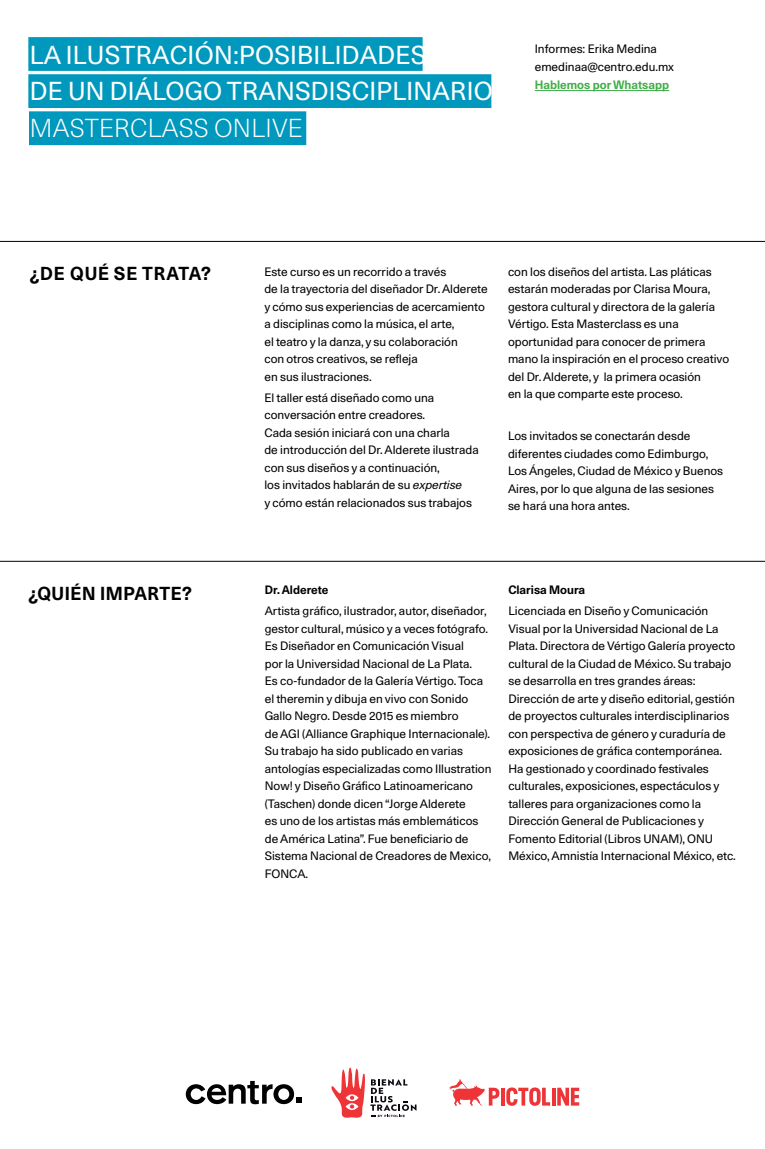
<style>
.page{position:relative;width:765px;height:1149px;background:#fff}
.page>*{position:absolute;margin:0;border:0;box-sizing:border-box;transform-origin:0 0}
.t1{font:25px/35.8px "Unica 77 LL";letter-spacing:.01em;color:#fff}
.t2{font:300 25px "Unica 77 LL";letter-spacing:.01em;color:#fff}
.t3{font:700 18.12px "Unica 77 LL";letter-spacing:.05em;color:#000}
.t4{font:700 18.12px "Unica 77 LL";letter-spacing:.03em;color:#000}
.t5{font:11.75px/17.5px "Unica 77 LL";color:#000}
.t6{font:700 11.75px "Unica 77 LL";color:#000}
.t7{font:700 11.75px "Unica 77 LL";color:#41ad49}
.s1{font-style:italic}
</style>
<div class="page">
<div style="left:28px;top:37px;width:395px;height:34px;background:#0098bc"></div>
<div style="left:28px;top:74px;width:463px;height:34px;background:#0098bc"></div>
<div style="left:29px;top:111px;width:277px;height:35px;background:#0098bc"></div>
<hr style="left:0;top:241px;width:765px;height:1px;background:#000">
<hr style="left:0;top:561px;width:765px;height:1px;background:#000">
<svg style="left:186px;top:1080px;width:116px;height:23px"></svg>
<svg style="left:449px;top:1079px;width:50px;height:26px"></svg>
<hr style="left:501px;top:1087px;width:4px;height:18px;background:#ee3437">
<svg style="left:506px;top:1087px;width:44px;height:18px"></svg>
<hr style="left:552px;top:1087px;width:3px;height:18px;background:#ee3437">
<svg style="left:557px;top:1087px;width:22px;height:18px"></svg>
<svg style="left:331px;top:1067px;width:86px;height:50px"></svg>
<hr style="left:535px;top:90px;width:134px;height:1px;background:#41ad49">
<h1 class="t1" style="left:30px;top:36px;width:464px">LA ILUSTRACIÓN:POSIBILIDADES<br>DE UN DIÁLOGO TRANSDISCIPLINARIO</h1>
<h1 class="t2" style="left:30px;top:111px;width:274px">MASTERCLASS ONLIVE</h1>
<p class="t5" style="left:535px;top:40px;width:141px">Informes: Erika Medina emedinaa@centro.edu.mx</p>
<p class="t7" style="left:535px;top:76px;width:136px">Hablemos por Whatsapp</p>
<h2 class="t3" style="left:30px;top:261px;width:183px">¿DE QUÉ SE TRATA?</h2>
<p class="t5" style="left:264px;top:262px;width:225px">Este curso es un recorrido a través<br>de la trayectoria del diseñador Dr. Alderete y cómo sus experiencias de acercamiento a disciplinas como la música, el arte,<br>el teatro y la danza, y su colaboración<br>con otros creativos, se refleja<br>en sus ilustraciones.</p>
<p class="t5" style="left:264px;top:388px;width:216px">El taller está diseñado como una conversación entre creadores.<br>Cada sesión iniciará con una charla<br>de introducción del Dr. Alderete ilustrada con sus diseños y a continuación,<br>los invitados hablarán de su <span class="s1">expertise</span></p>
<p class="t5" style="left:264px;top:493px;width:209px">y cómo están relacionados sus trabajos</p>
<p class="t5" style="left:508px;top:262px;width:223px">con los diseños del artista. Las pláticas estarán moderadas por Clarisa Moura, gestora cultural y directora de la galería Vértigo. Esta Masterclass es una oportunidad para conocer de primera mano la inspiración en el proceso creativo del Dr. Alderete, y la primera ocasión<br>en la que comparte este proceso.</p>
<p class="t5" style="left:508px;top:427px;width:217px">Los invitados se conectarán desde diferentes ciudades como Edimburgo, Los Ángeles, Ciudad de México y Buenos Aires, por lo que alguna de las sesiones se hará una hora antes.</p>
<h2 class="t4" style="left:28px;top:580px;width:165px">¿QUIÉN IMPARTE?</h2>
<p class="t6" style="left:265px;top:581px;width:65px">Dr. Alderete</p>
<p class="t5" style="left:265px;top:601px;width:228px">Artista gráfico, ilustrador, autor, diseñador, gestor cultural, músico y a veces fotógrafo.<br>Es Diseñador en Comunicación Visual<br>por la Universidad Nacional de La Plata.<br>Es co-fundador de la Galería Vértigo. Toca el theremin y dibuja en vivo con Sonido Gallo Negro. Desde 2015 es miembro<br>de AGI (Alliance Graphique Internacionale).<br>Su trabajo ha sido publicado en varias antologías especializadas como Illustration Now! y Diseño Gráfico Latinoamericano (Taschen) donde dicen “Jorge Alderete<br>es uno de los artistas más emblemáticos de América Latina”. Fue beneficiario de Sistema Nacional de Creadores de Mexico, FONCA.</p>
<p class="t6" style="left:508px;top:581px;width:78px">Clarisa Moura</p>
<p class="t5" style="left:508px;top:601px;width:229px">Licenciada en Diseño y Comunicación Visual por la Universidad Nacional de La Plata. Directora de Vértigo Galería proyecto cultural de la Ciudad de México. Su trabajo se desarrolla en tres grandes áreas:<br>Dirección de arte y diseño editorial, gestión de proyectos culturales interdisciplinarios con perspectiva de género y curaduría de exposiciones de gráfica contemporánea.<br>Ha gestionado y coordinado festivales culturales, exposiciones, espectáculos y talleres para organizaciones como la Dirección General de Publicaciones y Fomento Editorial (Libros UNAM), ONU México, Amnistía Internacional México, etc.</p>
</div>
